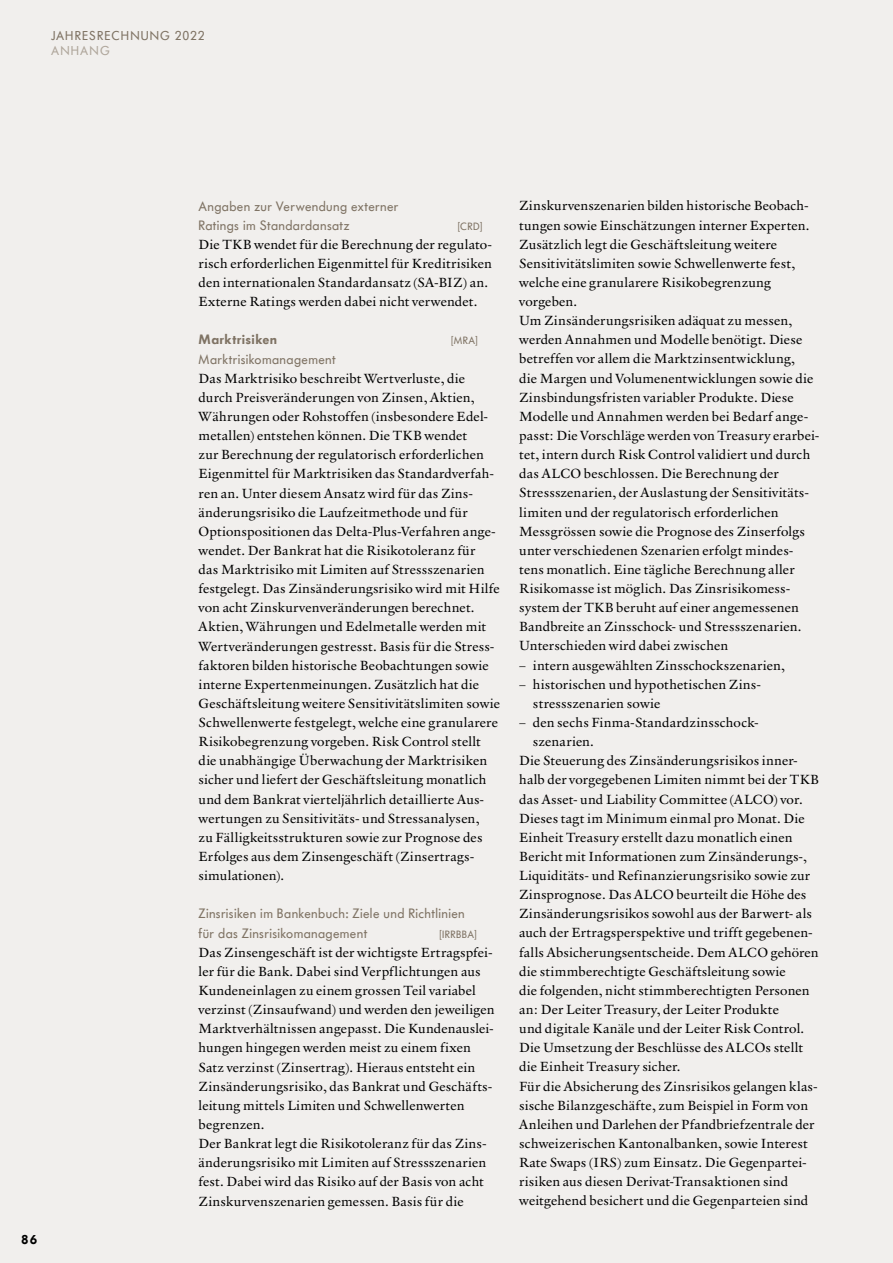
<style>
.page{position:relative;width:893px;height:1263px;background:#f1efed}
.page>*{position:absolute;margin:0;border:0;box-sizing:border-box;transform-origin:0 0}
.t1{font:13.5px/19.2px "Verdigris MVB Pro Text";letter-spacing:.015em;color:#000}
.t2{font:13.5px/19.2px "Futura BQ";letter-spacing:.03em;color:#7f7364}
.t3{font:600 13.5px "Futura BQ";letter-spacing:.03em;color:#7f7364}
.t4{font:12.75px "Futura BQ";letter-spacing:.08em;color:#7f7364}
.t5{font:12.75px "Futura BQ";letter-spacing:.09em;color:#afa69b}
.t6{font:600 12.75px "Futura BQ";color:#000}
.t7{font:10.5px "Futura BQ";letter-spacing:.05em;color:#7f7364}
</style>
<div class="page">
<p class="t4" style="left:51px;top:28px;width:155px">JAHRESRECHNUNG 2022</p>
<p class="t5" style="left:51px;top:43px;width:60px">ANHANG</p>
<p class="t6" style="left:21px;top:1231px;width:18px">86</p>
<p class="t2" style="left:199px;top:196px;width:201px">Angaben zur Verwendung externer<br>Ratings im Standardansatz</p>
<p class="t7" style="left:458px;top:219px;width:26px">[CRD]</p>
<p class="t1" style="left:199px;top:234px;width:295px">Die TKB wendet für die Berechnung der regulato&shy;risch erforderlichen Eigenmittel für Kreditrisiken den internationalen Standardansatz (SA-BIZ) an.<br>Externe Ratings werden dabei nicht verwendet.</p>
<p class="t3" style="left:199px;top:331px;width:80px">Marktrisiken</p>
<p class="t7" style="left:451px;top:334px;width:28px">[MRA]</p>
<p class="t2" style="left:199px;top:349px;width:139px">Marktrisikomanagement</p>
<p class="t1" style="left:199px;top:368px;width:303px">Das Marktrisiko beschreibt Wertverluste, die durch Preisveränderungen von Zinsen, Aktien, Währungen oder Rohstoffen (insbesondere Edel&shy;metallen) entstehen können. Die TKB wendet<br>zur Berechnung der regulatorisch erforderlichen Eigenmittel für Marktrisiken das Standardverfah&shy;ren an. Unter diesem Ansatz wird für das Zins&shy;änderungsrisiko die Laufzeitmethode und für Optionspositionen das Delta-Plus-Verfahren ange&shy;wendet. Der Bankrat hat die Risikotoleranz für<br>das Marktrisiko mit Limiten auf Stressszenarien festgelegt. Das Zinsänderungsrisiko wird mit Hilfe von acht Zinskurvenveränderungen berechnet.<br>Aktien, Währungen und Edelmetalle werden mit Wertveränderungen gestresst. Basis für die Stress&shy;faktoren bilden historische Beobachtungen sowie interne Expertenmeinungen. Zusätzlich hat die Geschäftsleitung weitere Sensitivitätslimiten sowie Schwellenwerte festgelegt, welche eine granularere Risikobegrenzung vorgeben. Risk Control stellt die unabhängige Überwachung der Marktrisiken sicher und liefert der Geschäftsleitung monatlich und dem Bankrat vierteljährlich detaillierte Aus&shy;wertungen zu Sensitivitäts- und Stressanalysen,<br>zu Fälligkeitsstrukturen sowie zur Prognose des Erfolges aus dem Zinsengeschäft (Zinsertrags&shy;simulationen).</p>
<p class="t2" style="left:199px;top:904px;width:268px">Zinsrisiken im Bankenbuch: Ziele und Richtlinien für das Zinsrisikomanagement</p>
<p class="t7" style="left:439px;top:927px;width:39px">[IRRBBA]</p>
<p class="t1" style="left:199px;top:942px;width:298px">Das Zinsengeschäft ist der wichtigste Ertragspfei&shy;ler für die Bank. Dabei sind Verpflichtungen aus Kundeneinlagen zu einem grossen Teil variabel verzinst (Zinsaufwand) und werden den jeweiligen Marktverhältnissen angepasst. Die Kundenauslei&shy;hungen hingegen werden meist zu einem fixen Satz verzinst (Zinsertrag). Hieraus entsteht ein Zinsänderungsrisiko, das Bankrat und Geschäfts&shy;leitung mittels Limiten und Schwellenwerten begrenzen.<br>Der Bankrat legt die Risikotoleranz für das Zins&shy;änderungsrisiko mit Limiten auf Stressszenarien fest. Dabei wird das Risiko auf der Basis von acht Zinskurvenszenarien gemessen. Basis für die</p>
<p class="t1" style="left:519px;top:196px;width:302px">Zinskurvenszenarien bilden historische Beobach&shy;tungen sowie Einschätzungen interner Experten.<br>Zusätzlich legt die Geschäftsleitung weitere Sensitivitätslimiten sowie Schwellenwerte fest, welche eine granularere Risikobegrenzung vorgeben.<br>Um Zinsänderungsrisiken adäquat zu messen, werden Annahmen und Modelle benötigt. Diese betreffen vor allem die Marktzinsentwicklung,<br>die Margen und Volumenentwicklungen sowie die Zinsbindungsfristen variabler Produkte. Diese Modelle und Annahmen werden bei Bedarf ange&shy;passt: Die Vorschläge werden von Treasury erarbei&shy;tet, intern durch Risk Control validiert und durch das ALCO beschlossen. Die Berechnung der Stressszenarien, der Auslastung der Sensitivitäts&shy;limiten und der regulatorisch erforderlichen Messgrössen sowie die Prognose des Zinserfolgs unter verschiedenen Szenarien erfolgt mindes&shy;tens monatlich. Eine tägliche Berechnung aller Risikomasse ist möglich. Das Zinsrisikomess&shy;system der TKB beruht auf einer angemessenen Bandbreite an Zinsschock- und Stressszenarien.<br>Unterschieden wird dabei zwischen</p>
<p class="t1" style="left:519px;top:655px;width:267px">– intern ausgewählten Zinsschockszenarien,</p>
<p class="t1" style="left:533px;top:674px;width:228px;text-indent:-14px">– historischen und hypothetischen Zins&shy;stressszenarien sowie</p>
<p class="t1" style="left:519px;top:712px;width:241px">– den sechs Finma-Standardzinsschock-</p>
<p class="t1" style="left:533px;top:731px;width:63px">szenarien.</p>
<p class="t1" style="left:519px;top:750px;width:280px">Die Steuerung des Zinsänderungsrisikos inner-</p>
<p class="t1" style="left:519px;top:770px;width:301px">halb der vorgegebenen Limiten nimmt bei der TKB</p>
<p class="t1" style="left:519px;top:789px;width:285px">das Asset- und Liability Committee (ALCO) vor.</p>
<p class="t1" style="left:519px;top:808px;width:287px">Dieses tagt im Minimum einmal pro Monat. Die</p>
<p class="t1" style="left:519px;top:827px;width:275px">Einheit Treasury erstellt dazu monatlich einen</p>
<p class="t1" style="left:519px;top:846px;width:289px">Bericht mit Informationen zum Zinsänderungs-,</p>
<p class="t1" style="left:519px;top:865px;width:292px">Liquiditäts- und Refinanzierungsrisiko sowie zur</p>
<p class="t1" style="left:519px;top:884px;width:289px">Zinsprognose. Das ALCO beurteilt die Höhe des</p>
<p class="t1" style="left:519px;top:904px;width:294px">Zinsänderungsrisikos sowohl aus der Barwert- als</p>
<p class="t1" style="left:519px;top:923px;width:295px">auch der Ertragsperspektive und trifft gegebenen-</p>
<p class="t1" style="left:519px;top:942px;width:301px">falls Absicherungsentscheide. Dem ALCO gehören</p>
<p class="t1" style="left:519px;top:961px;width:268px">die stimmberechtigte Geschäftsleitung sowie</p>
<p class="t1" style="left:519px;top:980px;width:292px">die folgenden, nicht stimmberechtigten Personen</p>
<p class="t1" style="left:519px;top:999px;width:261px">an: Der Leiter Treasury, der Leiter Produkte</p>
<p class="t1" style="left:519px;top:1018px;width:287px">und digitale Kanäle und der Leiter Risk Control.</p>
<p class="t1" style="left:519px;top:1037px;width:285px">Die Umsetzung der Beschlüsse des ALCOs stellt</p>
<p class="t1" style="left:519px;top:1057px;width:163px">die Einheit Treasury sicher.</p>
<p class="t1" style="left:519px;top:1076px;width:300px">Für die Absicherung des Zinsrisikos gelangen klas-</p>
<p class="t1" style="left:519px;top:1095px;width:290px">sische Bilanzgeschäfte, zum Beispiel in Form von</p>
<p class="t1" style="left:519px;top:1114px;width:297px">Anleihen und Darlehen der Pfandbriefzentrale der</p>
<p class="t1" style="left:519px;top:1133px;width:290px">schweizerischen Kantonalbanken, sowie Interest</p>
<p class="t1" style="left:519px;top:1152px;width:288px">Rate Swaps (IRS) zum Einsatz. Die Gegenpartei-</p>
<p class="t1" style="left:519px;top:1171px;width:270px">risiken aus diesen Derivat-Transaktionen sind</p>
<p class="t1" style="left:519px;top:1190px;width:291px">weitgehend besichert und die Gegenparteien sind</p>
</div>
